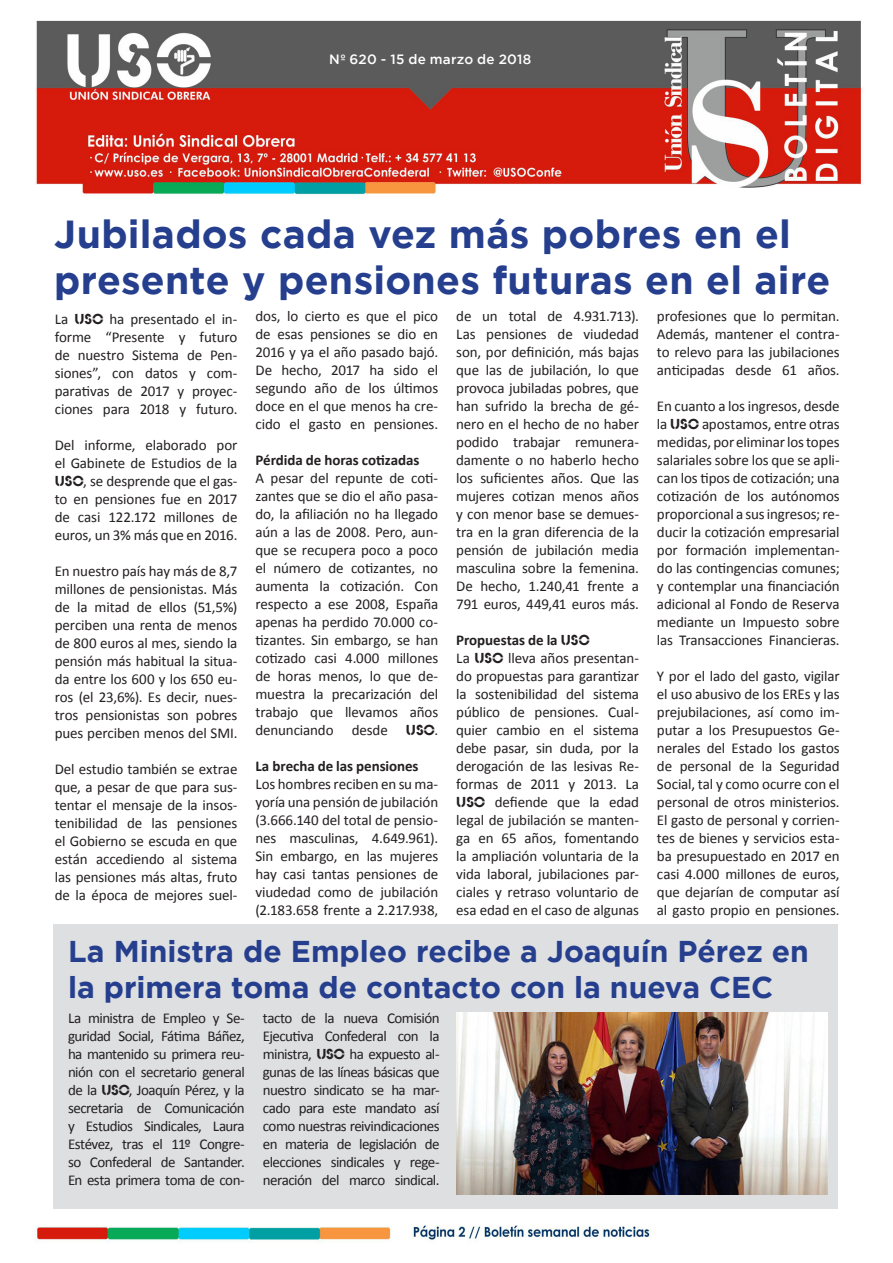
<style>
.page{position:relative;width:893px;height:1263px;background:#fff}
.page>*{position:absolute;margin:0;border:0;box-sizing:border-box;transform-origin:0 0}
.t1{font:700 39px "Gotham";letter-spacing:.005em;color:#253f8e}
.t2{font:700 30px "Gotham";color:#253f8e}
.t3{font:15px/18px "Calibri";letter-spacing:-.01em;color:#231f20;text-align:justify}
.t4{font:700 15px "Calibri";letter-spacing:-.005em;color:#231f20}
.t5{font:15px "Calibri";letter-spacing:-.035em;color:#231f20}
.t6{font:500 13.5px "Gotham";letter-spacing:.015em;color:#fff}
.s1{font-family:"Glaser Ste D"}
.s2{font-family:"Glaser Ste D";font-weight:400}
</style>
<div class="page">
<img style="left:35px;top:20px;width:829px;height:176px">
<img style="left:35px;top:1225px;width:616px;height:18px">
<div style="left:53px;top:925px;width:785px;height:284px;background:#dedfe1"></div>
<img style="left:456px;top:1013px;width:371px;height:182px">
<p class="t6" style="left:329px;top:51px;width:204px">Nº 620 - 15 de marzo de 2018</p>
<p class="t1" style="left:54px;top:211px;width:738px">Jubilados cada vez más pobres en el</p>
<p class="t1" style="left:54px;top:258px;width:778px">presente y pensiones futuras en el aire</p>
<p class="t3" style="left:55px;top:310px;width:184px">La <span class="s1">USO</span> ha presentado el in&shy;forme “Presente y futuro de nuestro Sistema de Pen&shy;siones”, con datos y com&shy;parativas de 2017 y proyec&shy;ciones para 2018 y futuro.</p>
<p class="t3" style="left:55px;top:436px;width:184px">Del informe, elaborado por el Gabinete de Estudios de la <span class="s1">USO</span>, se desprende que el gas&shy;to en pensiones fue en 2017 de casi 122.172 millones de euros, un 3% más que en 2016.</p>
<p class="t3" style="left:55px;top:562px;width:184px">En nuestro país hay más de 8,7 millones de pensionistas. Más de la mitad de ellos (51,5%) perciben una renta de menos de 800 euros al mes, siendo la pensión más habitual la situa&shy;da entre los 600 y los 650 eu&shy;ros (el 23,6%). Es decir, nues&shy;tros pensionistas son pobres pues perciben menos del SMI.</p>
<p class="t3" style="left:55px;top:760px;width:184px">Del estudio también se extrae que, a pesar de que para sus&shy;tentar el mensaje de la insos&shy;tenibilidad de las pensiones el Gobierno se escuda en que están accediendo al sistema las pensiones más altas, fruto de la época de mejores suel-</p>
<p class="t3" style="left:255px;top:307px;width:184px">dos, lo cierto es que el pico de esas pensiones se dio en 2016 y ya el año pasado bajó.<br>De hecho, 2017 ha sido el segundo año de los últimos doce en el que menos ha cre&shy;cido el gasto en pensiones.</p>
<p class="t4" style="left:255px;top:450px;width:165px">Pérdida de horas cotizadas</p>
<p class="t3" style="left:255px;top:469px;width:184px">A pesar del repunte de coti&shy;zantes que se dio el año pasa&shy;do, la afiliación no ha llegado aún a las de 2008. Pero, aun&shy;que se recupera poco a poco el número de cotizantes, no aumenta la cotización. Con respecto a ese 2008, España apenas ha perdido 70.000 co&shy;tizantes. Sin embargo, se han cotizado casi 4.000 millones de horas menos, lo que de&shy;muestra la precarización del trabajo que llevamos años denunciando desde <span class="s1">USO</span>.</p>
<p class="t4" style="left:255px;top:756px;width:165px">La brecha de las pensiones</p>
<p class="t3" style="left:255px;top:775px;width:184px">Los hombres reciben en su ma&shy;yoría una pensión de jubilación (3.666.140 del total de pensio&shy;nes masculinas, 4.649.961).<br>Sin embargo, en las mujeres hay casi tantas pensiones de viudedad como de jubilación (2.183.658 frente a 2.217.938,</p>
<p class="t3" style="left:456px;top:307px;width:184px">de un total de 4.931.713).</p>
<p class="t3" style="left:456px;top:325px;width:184px">Las pensiones de viudedad son, por definición, más bajas que las de jubilación, lo que provoca jubiladas pobres, que han sufrido la brecha de gé&shy;nero en el hecho de no haber podido trabajar remunera&shy;damente o no haberlo hecho los suficientes años. Que las mujeres cotizan menos años y con menor base se demues&shy;tra en la gran diferencia de la pensión de jubilación media masculina sobre la femenina.<br>De hecho, 1.240,41 frente a 791 euros, 449,41 euros más.</p>
<p class="t4" style="left:456px;top:630px;width:135px">Propuestas de la <span class="s2">USO</span></p>
<p class="t3" style="left:456px;top:649px;width:184px">La <span class="s1">USO</span> lleva años presentan&shy;do propuestas para garantizar la sostenibilidad del sistema público de pensiones. Cual&shy;quier cambio en el sistema debe pasar, sin duda, por la derogación de las lesivas Re&shy;formas de 2011 y 2013. La <span class="s1">USO</span> defiende que la edad legal de jubilación se manten&shy;ga en 65 años, fomentando la ampliación voluntaria de la vida laboral, jubilaciones par&shy;ciales y retraso voluntario de esa edad en el caso de algunas</p>
<p class="t3" style="left:657px;top:307px;width:184px">profesiones que lo permitan.<br>Además, mantener el contra&shy;to relevo para las jubilaciones anticipadas desde 61 años.</p>
<p class="t3" style="left:657px;top:397px;width:184px">En cuanto a los ingresos, desde la <span class="s1">USO</span> apostamos, entre otras medidas, por eliminar los topes salariales sobre los que se apli&shy;can los tipos de cotización; una cotización de los autónomos proporcional a sus ingresos; re&shy;ducir la cotización empresarial por formación implementan&shy;do las contingencias comunes; y contemplar una financiación adicional al Fondo de Reserva mediante un Impuesto sobre las Transacciones Financieras.</p>
<p class="t3" style="left:657px;top:667px;width:184px">Y por el lado del gasto, vigilar el uso abusivo de los EREs y las prejubilaciones, así como im&shy;putar a los Presupuestos Ge&shy;nerales del Estado los gastos de personal de la Seguridad Social, tal y como ocurre con el personal de otros ministerios.<br>El gasto de personal y corrien&shy;tes de bienes y servicios esta&shy;ba presupuestado en 2017 en casi 4.000 millones de euros, que dejarían de computar así al gasto propio en pensiones.</p>
<p class="t2" style="left:68px;top:934px;width:742px">La Ministra de Empleo recibe a Joaquín Pérez en</p>
<p class="t2" style="left:68px;top:970px;width:707px">la primera toma de contacto con la nueva CEC</p>
<p class="t3" style="left:68px;top:1009px;width:178px">La ministra de Empleo y Se&shy;guridad Social, Fátima Báñez, ha mantenido su primera reu&shy;nión con el secretario general de la <span class="s1">USO</span>, Joaquín Pérez, y la secretaria de Comunicación y Estudios Sindicales, Laura Estévez, tras el 11º Congre&shy;so Confederal de Santander.</p>
<p class="t5" style="left:68px;top:1171px;width:178px">En esta primera toma de con-</p>
<p class="t3" style="left:263px;top:1009px;width:178px">tacto de la nueva Comisión Ejecutiva Confederal con la ministra, <span class="s1">USO</span> ha expuesto al&shy;gunas de las líneas básicas que nuestro sindicato se ha mar&shy;cado para este mandato así como nuestras reivindicaciones en materia de legislación de elecciones sindicales y rege&shy;neración del marco sindical.</p>
</div>
